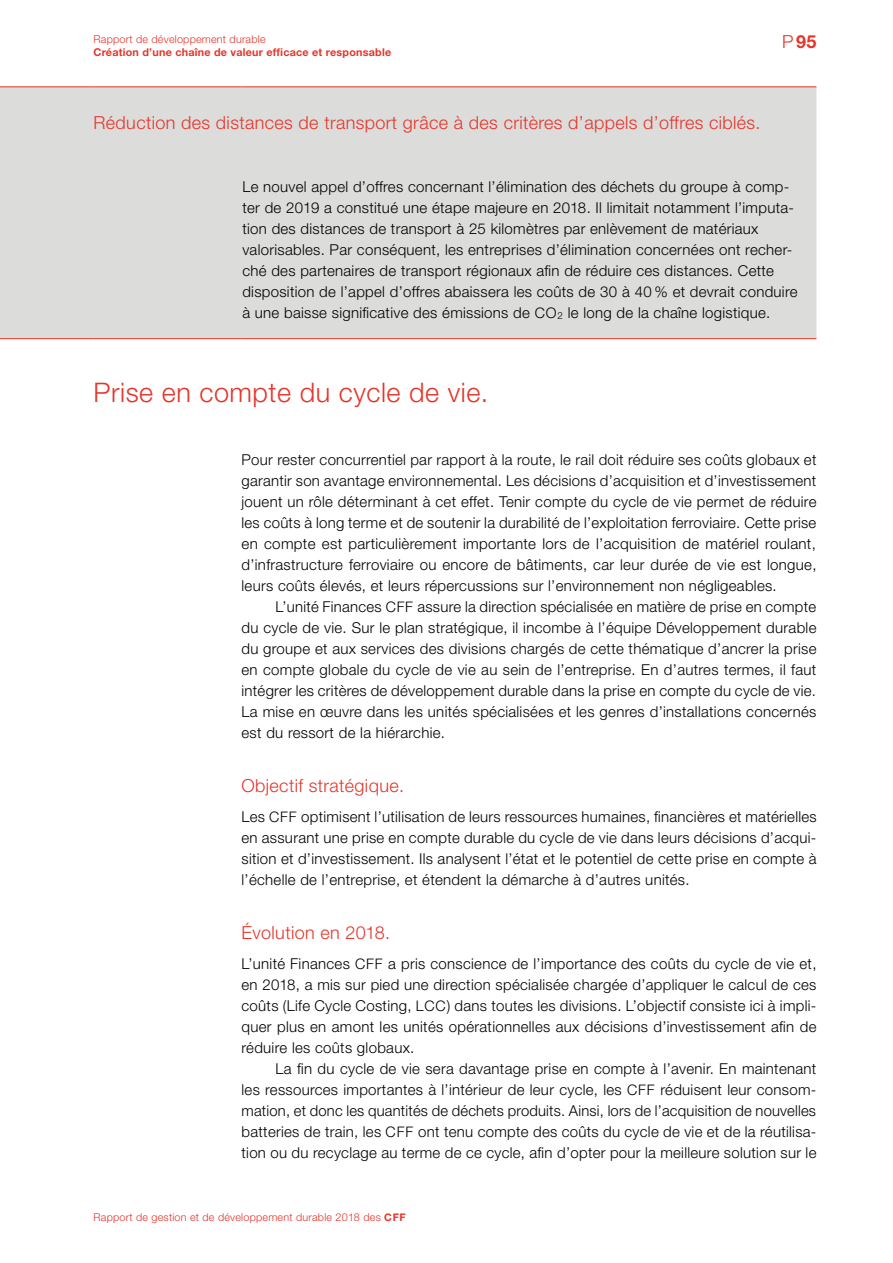
<style>
.page{position:relative;width:893px;height:1263px;background:#fff}
.page>*{position:absolute;margin:0;border:0;box-sizing:border-box;transform-origin:0 0}
.t1{font:300 27px "Helvetica Neue LT Std";letter-spacing:.02em;color:#e5352b}
.t2{font:300 18px "Helvetica Neue LT Std";letter-spacing:.02em;color:#e5352b}
.t3{font:700 18px "Helvetica Neue LT Std";color:#e5352b}
.t4{font:300 15px/21px "Helvetica Neue LT Std";letter-spacing:.02em;color:#000;text-align:justify}
.t5{font:300 10.8px "Helvetica Neue LT Std";letter-spacing:.02em;color:#e5352b}
.t6{font:700 10.8px "Helvetica Neue LT Std";letter-spacing:.02em;color:#e5352b}
.s1{font-weight:300}
.s2{font-size:14.55px}
.s3{font-weight:700;font-size:10.5px}
</style>
<div class="page">
<div style="left:0;top:88px;width:816px;height:250px;background:#dcdcdb"></div>
<hr style="left:0;top:338px;width:94px;height:1px;background:#e5352b">
<hr style="left:94px;top:338px;width:148px;height:1px;background:#e5352b">
<hr style="left:242px;top:338px;width:574px;height:1px;background:#e5352b">
<hr style="left:0;top:87px;width:94px;height:1px;background:#e5352b">
<hr style="left:94px;top:87px;width:148px;height:1px;background:#e5352b">
<hr style="left:242px;top:87px;width:574px;height:1px;background:#e5352b">
<p class="t5" style="left:94px;top:32px;width:174px">Rapport de développement durable</p>
<p class="t6" style="left:94px;top:46px;width:299px">Création d’une chaîne de valeur efficace et responsable</p>
<p class="t2" style="left:94px;top:111px;width:669px">Réduction des distances de transport grâce à des critères d’appels d’offres ciblés.</p>
<p class="t3" style="left:782px;top:30px;width:36px"><span class="s1">P</span>95</p>
<p class="t4" style="left:242px;top:175px;width:557px;text-align:left">Le nouvel appel d’offres concernant l’élimination des déchets du groupe à comp&shy;ter de 2019 a constitué une étape majeure en 2018. Il limitait notamment l’imputa&shy;tion des distances de transport à 25 kilomètres par enlèvement de matériaux valorisables. Par conséquent, les entreprises d’élimination concernées ont recher&shy;ché des partenaires de transport régionaux afin de réduire ces distances. Cette disposition de l’appel d’offres abaissera les coûts de 30 à 40 % et devrait conduire à une baisse significative des émissions de <span class="s2">CO</span><sub>2</sub> le long de la chaîne logistique.</p>
<h1 class="t1" style="left:94px;top:375px;width:396px">Prise en compte du cycle de vie.</h1>
<p class="t4" style="left:242px;top:448px;width:576px">Pour rester concurrentiel par rapport à la route, le rail doit réduire ses coûts globaux et garantir son avantage environnemental. Les décisions d’acquisition et d’investissement jouent un rôle déterminant à cet effet. Tenir compte du cycle de vie permet de réduire les coûts à long terme et de soutenir la durabilité de l’exploitation ferroviaire. Cette prise en compte est particulièrement importante lors de l’acquisition de matériel roulant, d’infrastructure ferroviaire ou encore de bâtiments, car leur durée de vie est longue, leurs coûts élevés, et leurs répercussions sur l’environnement non négligeables.</p>
<p class="t4" style="left:242px;top:595px;width:576px;text-indent:34px">L’unité Finances <span class="s2">CFF</span> assure la direction spécialisée en matière de prise en compte du cycle de vie. Sur le plan stratégique, il incombe à l’équipe Développement durable du groupe et aux services des divisions chargés de cette thématique d’ancrer la prise en compte globale du cycle de vie au sein de l’entreprise. En d’autres termes, il faut intégrer les critères de développement durable dans la prise en compte du cycle de vie.<br>La mise en œuvre dans les unités spécialisées et les genres d’installations concernés est du ressort de la hiérarchie.</p>
<p class="t2" style="left:242px;top:774px;width:164px">Objectif stratégique.</p>
<p class="t4" style="left:242px;top:805px;width:577px">Les <span class="s2">CFF</span> optimisent l’utilisation de leurs ressources humaines, financières et matérielles en assurant une prise en compte durable du cycle de vie dans leurs décisions d’acqui&shy;sition et d’investissement. Ils analysent l’état et le potentiel de cette prise en compte à l’échelle de l’entreprise, et étendent la démarche à d’autres unités.</p>
<p class="t2" style="left:242px;top:921px;width:150px">Évolution en 2018.</p>
<p class="t4" style="left:242px;top:952px;width:576px">L’unité Finances <span class="s2">CFF</span> a pris conscience de l’importance des coûts du cycle de vie et, en 2018, a mis sur pied une direction spécialisée chargée d’appliquer le calcul de ces coûts (Life Cycle Costing, <span class="s2">LCC</span>) dans toutes les divisions. L’objectif consiste ici à impli&shy;quer plus en amont les unités opérationnelles aux décisions d’investissement afin de réduire les coûts globaux.</p>
<p class="t4" style="left:242px;top:1057px;width:576px;text-indent:34px">La fin du cycle de vie sera davantage prise en compte à l’avenir. En maintenant les ressources importantes à l’intérieur de leur cycle, les <span class="s2">CFF</span> réduisent leur consom&shy;mation, et donc les quantités de déchets produits. Ainsi, lors de l’acquisition de nouvelles batteries de train, les <span class="s2">CFF</span> ont tenu compte des coûts du cycle de vie et de la réutilisa&shy;tion ou du recyclage au terme de ce cycle, afin d’opter pour la meilleure solution sur le</p>
<p class="t5" style="left:94px;top:1210px;width:314px">Rapport de gestion et de développement durable 2018 des <span class="s3">CFF</span></p>
</div>
